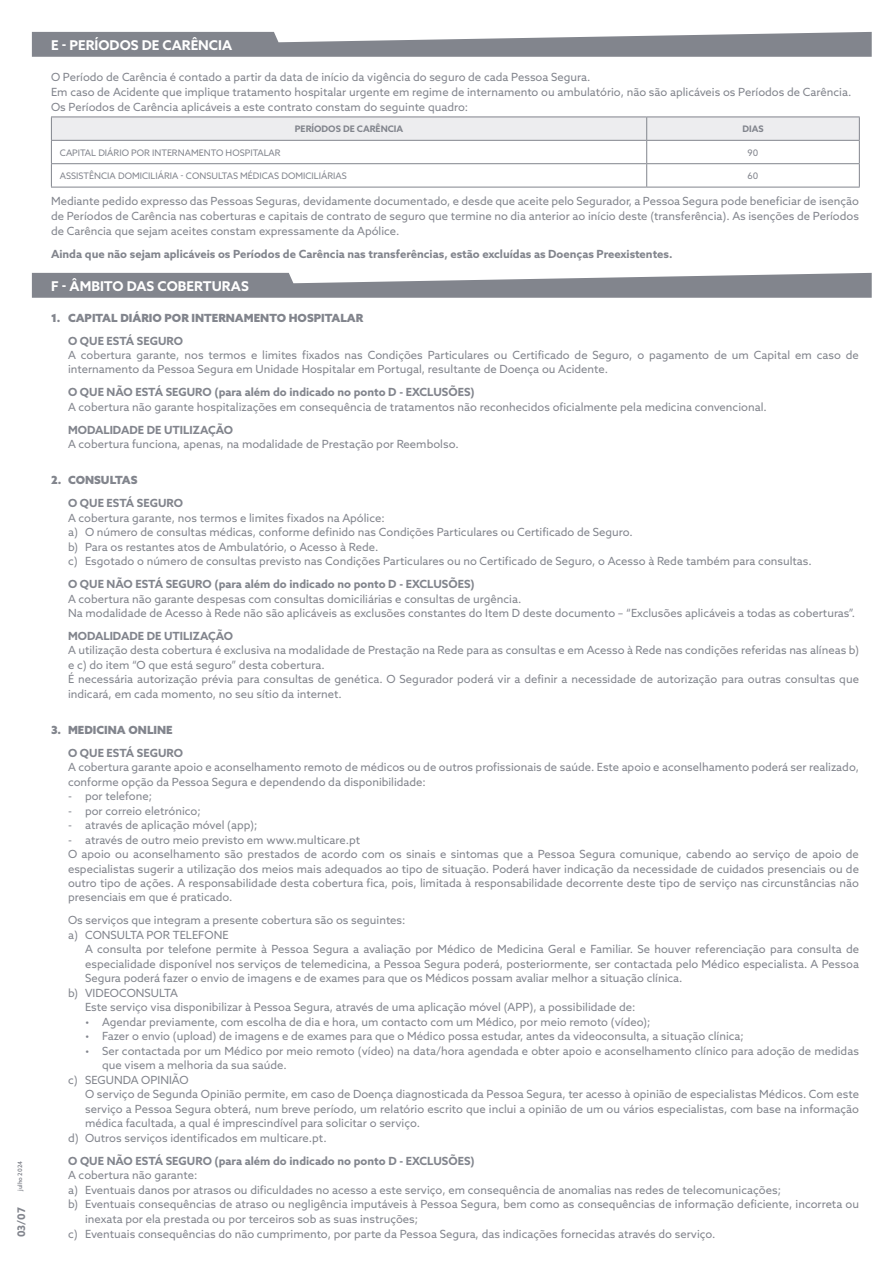
<style>
.page{position:relative;width:893px;height:1263px;background:#fff}
.page>*{position:absolute;margin:0;border:0;box-sizing:border-box;transform-origin:0 0}
.t1{font:700 13.5px "Azo Sans";color:#fff}
.t2{font:11.25px/14.5px "Azo Sans";color:#82858d}
.t3{font:700 11.25px "Azo Sans";color:#82858d}
.t4{font:900 11.25px "Azo Sans";color:#82858d}
.t5{font:700 10.5px "Azo Sans";color:#82858d}
.t6{font:9px "Azo Sans";color:#82858d}
.t7{font:700 9px "Azo Sans";color:#82858d}
.t8{font:500 6px "Azo Sans";color:#82858d}
</style>
<div class="page">
<svg style="left:51px;top:117px;width:809px;height:70px"></svg>
<hr style="left:51px;top:187px;width:596px;height:1px;background:#82858d">
<hr style="left:647px;top:187px;width:213px;height:1px;background:#82858d">
<svg style="left:32px;top:32px;width:840px;height:25px;background:#95979e"></svg>
<svg style="left:32px;top:273px;width:840px;height:25px;background:#94979e"></svg>
<p class="t8" style="left:16px;top:1191px;width:31px;rotate:-90deg">julho 2024</p>
<p class="t5" style="left:15px;top:1237px;width:32px;rotate:-90deg">03/07</p>
<p class="t1" style="left:51px;top:36px;width:183px">E - PERÍODOS DE CARÊNCIA</p>
<p class="t2" style="left:51px;top:69px;width:802px;line-height:15px">O Período de Carência é contado a partir da data de início da vigência do seguro de cada Pessoa Segura.<br>Em caso de Acidente que implique tratamento hospitalar urgente em regime de internamento ou ambulatório, não são aplicáveis os Períodos de Carência.<br>Os Períodos de Carência aplicáveis a este contrato constam do seguinte quadro:</p>
<p class="t7" style="left:295px;top:123px;width:110px">PERÍODOS DE CARÊNCIA</p>
<p class="t7" style="left:742px;top:123px;width:23px">DIAS</p>
<p class="t6" style="left:60px;top:146px;width:222px">CAPITAL DIÁRIO POR INTERNAMENTO HOSPITALAR</p>
<p class="t6" style="left:748px;top:146px;width:12px">90</p>
<p class="t6" style="left:60px;top:170px;width:288px">ASSISTÊNCIA DOMICILIÁRIA - CONSULTAS MÉDICAS DOMICILIÁRIAS</p>
<p class="t6" style="left:747px;top:170px;width:12px">60</p>
<p class="t2" style="left:51px;top:193px;width:809px;line-height:15px;text-align:justify">Mediante pedido expresso das Pessoas Seguras, devidamente documentado, e desde que aceite pelo Segurador, a Pessoa Segura pode beneficiar de isenção de Períodos de Carência nas coberturas e capitais de contrato de seguro que termine no dia anterior ao início deste (transferência). As isenções de Períodos de Carência que sejam aceites constam expressamente da Apólice.</p>
<p class="t3" style="left:51px;top:247px;width:623px">Ainda que não sejam aplicáveis os Períodos de Carência nas transferências, estão excluídas as Doenças Preexistentes.</p>
<p class="t1" style="left:51px;top:277px;width:199px">F - ÂMBITO DAS COBERTURAS</p>
<p class="t4" style="left:51px;top:310px;width:314px">1. CAPITAL DIÁRIO POR INTERNAMENTO HOSPITALAR</p>
<p class="t3" style="left:68px;top:333px;width:117px">O QUE ESTÁ SEGURO</p>
<p class="t2" style="left:68px;top:348px;width:792px">A cobertura garante, nos termos e limites fixados nas Condições Particulares ou Certificado de Seguro, o pagamento de um Capital em caso de internamento da Pessoa Segura em Unidade Hospitalar em Portugal, resultante de Doença ou Acidente.</p>
<p class="t3" style="left:68px;top:385px;width:408px">O QUE NÃO ESTÁ SEGURO (para além do indicado no ponto D - EXCLUSÕES)</p>
<p class="t2" style="left:68px;top:399px;width:700px">A cobertura não garante hospitalizações em consequência de tratamentos não reconhecidos oficialmente pela medicina convencional.</p>
<p class="t3" style="left:68px;top:422px;width:167px">MODALIDADE DE UTILIZAÇÃO</p>
<p class="t2" style="left:68px;top:437px;width:392px">A cobertura funciona, apenas, na modalidade de Prestação por Reembolso.</p>
<p class="t4" style="left:51px;top:473px;width:88px">2. CONSULTAS</p>
<p class="t3" style="left:68px;top:496px;width:117px">O QUE ESTÁ SEGURO</p>
<p class="t2" style="left:68px;top:510px;width:745px">A cobertura garante, nos termos e limites fixados na Apólice:<br>a) O número de consultas médicas, conforme definido nas Condições Particulares ou Certificado de Seguro.<br>b) Para os restantes atos de Ambulatório, o Acesso à Rede.<br>c) Esgotado o número de consultas previsto nas Condições Particulares ou no Certificado de Seguro, o Acesso à Rede também para consultas.</p>
<p class="t3" style="left:68px;top:576px;width:408px">O QUE NÃO ESTÁ SEGURO (para além do indicado no ponto D - EXCLUSÕES)</p>
<p class="t2" style="left:68px;top:591px;width:789px">A cobertura não garante despesas com consultas domiciliárias e consultas de urgência.<br>Na modalidade de Acesso à Rede não são aplicáveis as exclusões constantes do Item D deste documento – “Exclusões aplicáveis a todas as coberturas”.</p>
<p class="t3" style="left:68px;top:628px;width:167px">MODALIDADE DE UTILIZAÇÃO</p>
<p class="t2" style="left:68px;top:643px;width:792px">A utilização desta cobertura é exclusiva na modalidade de Prestação na Rede para as consultas e em Acesso à Rede nas condições referidas nas alíneas b) e c) do item “O que está seguro” desta cobertura.<br>É necessária autorização prévia para consultas de genética. O Segurador poderá vir a definir a necessidade de autorização para outras consultas que indicará, em cada momento, no seu sítio da internet.</p>
<p class="t4" style="left:51px;top:722px;width:123px">3. MEDICINA ONLINE</p>
<p class="t3" style="left:68px;top:745px;width:117px">O QUE ESTÁ SEGURO</p>
<p class="t2" style="left:68px;top:760px;width:792px">A cobertura garante apoio e aconselhamento remoto de médicos ou de outros profissionais de saúde. Este apoio e aconselhamento poderá ser realizado, conforme opção da Pessoa Segura e dependendo da disponibilidade:</p>
<p class="t2" style="left:68px;top:789px;width:86px">- por telefone;</p>
<p class="t2" style="left:68px;top:803px;width:134px">- por correio eletrónico;</p>
<p class="t2" style="left:68px;top:818px;width:191px">- através de aplicação móvel (app);</p>
<p class="t2" style="left:68px;top:832px;width:792px">- através de outro meio previsto em www.multicare.pt<br>O apoio ou aconselhamento são prestados de acordo com os sinais e sintomas que a Pessoa Segura comunique, cabendo ao serviço de apoio de especialistas sugerir a utilização dos meios mais adequados ao tipo de situação. Poderá haver indicação da necessidade de cuidados presenciais ou de outro tipo de ações. A responsabilidade desta cobertura fica, pois, limitada à responsabilidade decorrente deste tipo de serviço nas circunstâncias não presenciais em que é praticado.</p>
<p class="t2" style="left:68px;top:913px;width:339px">Os serviços que integram a presente cobertura são os seguintes: a) CONSULTA POR TELEFONE</p>
<p class="t2" style="left:85px;top:942px;width:775px">A consulta por telefone permite à Pessoa Segura a avaliação por Médico de Medicina Geral e Familiar. Se houver referenciação para consulta de</p>
<p class="t2" style="left:85px;top:956px;width:775px">especialidade disponível nos serviços de telemedicina, a Pessoa Segura poderá, posteriormente, ser contactada pelo Médico especialista. A Pessoa</p>
<p class="t2" style="left:85px;top:971px;width:599px">Segura poderá fazer o envio de imagens e de exames para que os Médicos possam avaliar melhor a situação clínica.</p>
<p class="t2" style="left:68px;top:985px;width:111px">b) VIDEOCONSULTA</p>
<p class="t2" style="left:85px;top:1000px;width:552px">Este serviço visa disponibilizar à Pessoa Segura, através de uma aplicação móvel (APP), a possibilidade de:</p>
<p class="t2" style="left:85px;top:1014px;width:567px">• Agendar previamente, com escolha de dia e hora, um contacto com um Médico, por meio remoto (vídeo);</p>
<p class="t2" style="left:85px;top:1029px;width:660px">• Fazer o envio (upload) de imagens e de exames para que o Médico possa estudar, antes da videoconsulta, a situação clínica;</p>
<p class="t2" style="left:85px;top:1043px;width:775px">• Ser contactada por um Médico por meio remoto (vídeo) na data/hora agendada e obter apoio e aconselhamento clínico para adoção de medidas</p>
<p class="t2" style="left:102px;top:1058px;width:186px">que visem a melhoria da sua saúde.</p>
<p class="t2" style="left:68px;top:1072px;width:122px">c) SEGUNDA OPINIÃO</p>
<p class="t2" style="left:85px;top:1087px;width:775px">O serviço de Segunda Opinião permite, em caso de Doença diagnosticada da Pessoa Segura, ter acesso à opinião de especialistas Médicos. Com este</p>
<p class="t2" style="left:85px;top:1101px;width:775px">serviço a Pessoa Segura obterá, num breve período, um relatório escrito que inclui a opinião de um ou vários especialistas, com base na informação</p>
<p class="t2" style="left:85px;top:1116px;width:337px">médica facultada, a qual é imprescindível para solicitar o serviço.</p>
<p class="t2" style="left:68px;top:1130px;width:260px">d) Outros serviços identificados em multicare.pt.</p>
<p class="t3" style="left:68px;top:1153px;width:408px">O QUE NÃO ESTÁ SEGURO (para além do indicado no ponto D - EXCLUSÕES)</p>
<p class="t2" style="left:68px;top:1168px;width:131px">A cobertura não garante:</p>
<p class="t2" style="left:68px;top:1182px;width:714px">a) Eventuais danos por atrasos ou dificuldades no acesso a este serviço, em consequência de anomalias nas redes de telecomunicações;</p>
<p class="t2" style="left:68px;top:1197px;width:792px">b) Eventuais consequências de atraso ou negligência imputáveis à Pessoa Segura, bem como as consequências de informação deficiente, incorreta ou</p>
<p class="t2" style="left:85px;top:1211px;width:335px">inexata por ela prestada ou por terceiros sob as suas instruções;</p>
<p class="t2" style="left:68px;top:1226px;width:649px">c) Eventuais consequências do não cumprimento, por parte da Pessoa Segura, das indicações fornecidas através do serviço.</p>
</div>
